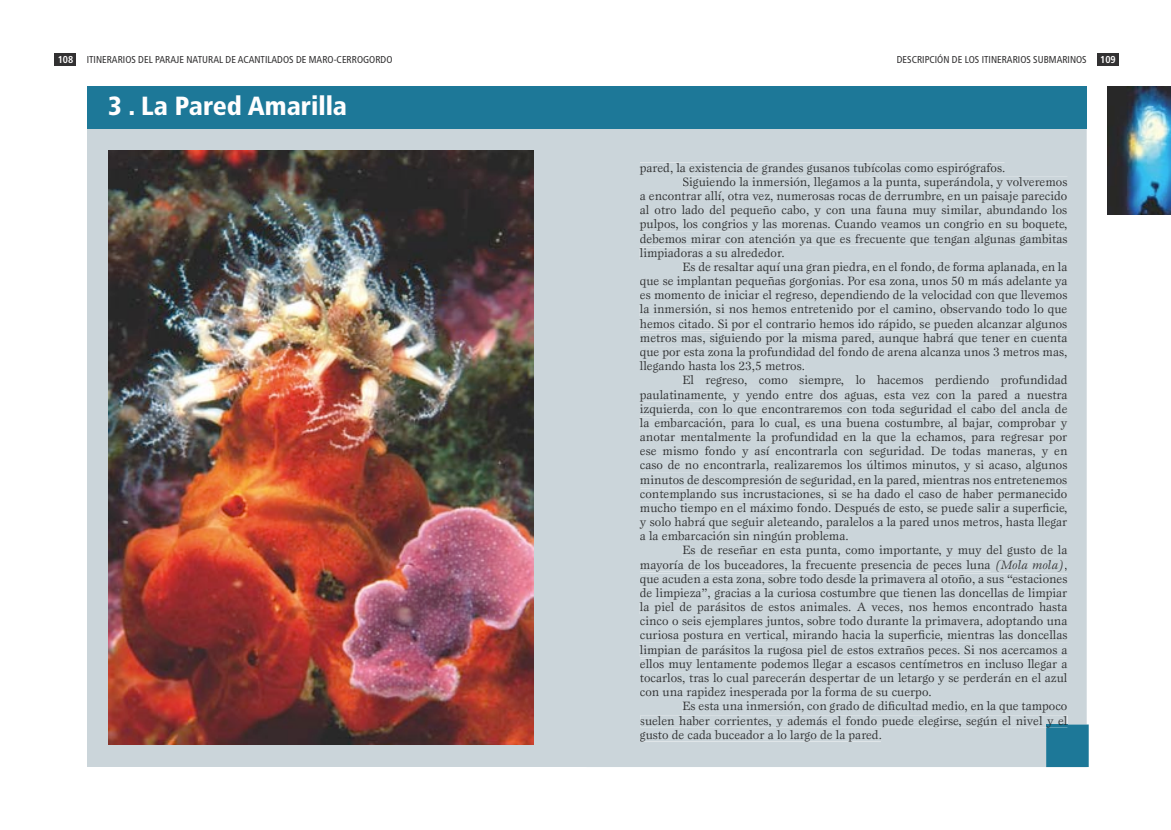
<style>
.page{position:relative;width:1171px;height:830px;background:#fff}
.page>*{position:absolute;margin:0;border:0;box-sizing:border-box;transform-origin:0 0}
.t1{font:900 condensed 26.25px "Frutiger";color:#fffefe}
.t2{font:12.5px "Esprit";color:#303132}
.t3{font:condensed 10px "Frutiger";color:#323132}
.t4{font:700 condensed 10px "Frutiger";color:#fffefe}
.s1{font-style:italic}
</style>
<div class="page">
<div style="left:55px;top:53px;width:21px;height:12px;background:#323132"></div>
<div style="left:87px;top:87px;width:499px;height:680px;background:#cbd5da"></div>
<div style="left:1097px;top:53px;width:21px;height:12px;background:#323132"></div>
<svg style="left:586px;top:129px;width:500px;height:638px;background:#ccd5da"></svg>
<img style="left:1107px;top:87px;width:63px;height:127px">
<div style="left:586px;top:87px;width:500px;height:42px;background:#1d7898"></div>
<img style="left:108px;top:150px;width:425px;height:595px">
<div style="left:87px;top:87px;width:499px;height:42px;background:#1d7898"></div>
<div style="left:639px;top:163px;width:365px;height:11px;background:#cbd5da"></div>
<div style="left:683px;top:177px;width:384px;height:12px;background:#cbd5da"></div>
<div style="left:640px;top:191px;width:427px;height:12px;background:#cbd5da"></div>
<div style="left:640px;top:205px;width:427px;height:12px;background:#cbd5da"></div>
<div style="left:639px;top:219px;width:428px;height:12px;background:#cbd5da"></div>
<div style="left:640px;top:233px;width:427px;height:12px;background:#cbd5da"></div>
<div style="left:639px;top:248px;width:144px;height:11px;background:#cbd5da"></div>
<div style="left:682px;top:262px;width:385px;height:12px;background:#cbd5da"></div>
<div style="left:640px;top:276px;width:427px;height:12px;background:#cbd5da"></div>
<div style="left:640px;top:290px;width:427px;height:12px;background:#cbd5da"></div>
<div style="left:639px;top:304px;width:428px;height:12px;background:#cbd5da"></div>
<div style="left:639px;top:319px;width:428px;height:11px;background:#cbd5da"></div>
<div style="left:640px;top:333px;width:427px;height:12px;background:#cbd5da"></div>
<div style="left:640px;top:347px;width:427px;height:12px;background:#cbd5da"></div>
<div style="left:639px;top:361px;width:165px;height:12px;background:#cbd5da"></div>
<div style="left:682px;top:375px;width:385px;height:12px;background:#cbd5da"></div>
<div style="left:639px;top:389px;width:428px;height:12px;background:#cbd5da"></div>
<div style="left:640px;top:404px;width:427px;height:11px;background:#cbd5da"></div>
<div style="left:639px;top:418px;width:428px;height:12px;background:#cbd5da"></div>
<div style="left:640px;top:432px;width:427px;height:12px;background:#cbd5da"></div>
<div style="left:640px;top:446px;width:427px;height:12px;background:#cbd5da"></div>
<div style="left:640px;top:460px;width:427px;height:12px;background:#cbd5da"></div>
<div style="left:640px;top:474px;width:427px;height:12px;background:#cbd5da"></div>
<div style="left:640px;top:489px;width:427px;height:11px;background:#cbd5da"></div>
<div style="left:640px;top:503px;width:427px;height:12px;background:#cbd5da"></div>
<div style="left:639px;top:517px;width:428px;height:12px;background:#cbd5da"></div>
<div style="left:640px;top:531px;width:207px;height:12px;background:#cbd5da"></div>
<div style="left:682px;top:545px;width:385px;height:12px;background:#cbd5da"></div>
<div style="left:640px;top:559px;width:350px;height:12px;background:#cbd5da"></div>
<div style="left:996px;top:559px;width:66px;height:13px;background:#cbd5da"></div>
<svg style="left:1064px;top:567px;width:3px;height:4px"></svg>
<div style="left:640px;top:574px;width:427px;height:11px;background:#cbd5da"></div>
<div style="left:640px;top:588px;width:427px;height:12px;background:#cbd5da"></div>
<div style="left:639px;top:602px;width:428px;height:12px;background:#cbd5da"></div>
<div style="left:640px;top:616px;width:427px;height:12px;background:#cbd5da"></div>
<div style="left:640px;top:630px;width:427px;height:12px;background:#cbd5da"></div>
<div style="left:639px;top:644px;width:428px;height:12px;background:#cbd5da"></div>
<div style="left:640px;top:659px;width:427px;height:12px;background:#cbd5da"></div>
<div style="left:640px;top:673px;width:427px;height:12px;background:#cbd5da"></div>
<div style="left:640px;top:687px;width:290px;height:12px;background:#cbd5da"></div>
<div style="left:682px;top:701px;width:385px;height:12px;background:#cbd5da"></div>
<svg style="left:640px;top:715px;width:448px;height:52px;background:#bdcdd5"></svg>
<hr style="left:1045px;top:724px;width:22px;height:3px;background:#1d7898">
<div style="left:640px;top:730px;width:240px;height:11px;background:#cbd5da"></div>
<p class="t4" style="left:58px;top:54px;width:17px">108</p>
<p class="t3" style="left:87px;top:54px;width:307px">ITINERARIOS DEL PARAJE NATURAL DE ACANTILADOS DE MARO-CERROGORDO</p>
<p class="t3" style="left:896px;top:54px;width:191px">DESCRIPCIÓN DE LOS ITINERARIOS SUBMARINOS</p>
<p class="t4" style="left:1099px;top:54px;width:17px">109</p>
<h1 class="t1" style="left:108px;top:90px;width:240px">3 . La Pared Amarilla</h1>
<p class="t2" style="left:639px;top:160px;width:367px">pared, la existencia de grandes gusanos tubícolas como espirógrafos.</p>
<p class="t2" style="left:682px;top:174px;width:386px">Siguiendo la inmersión, llegamos a la punta, superándola, y volveremos</p>
<p class="t2" style="left:639px;top:188px;width:429px">a encontrar allí, otra vez, numerosas rocas de derrumbre, en un paisaje parecido</p>
<p class="t2" style="left:639px;top:202px;width:429px">al otro lado del pequeño cabo, y con una fauna muy similar, abundando los</p>
<p class="t2" style="left:639px;top:217px;width:429px">pulpos, los congrios y las morenas. Cuando veamos un congrio en su boquete,</p>
<p class="t2" style="left:639px;top:231px;width:429px">debemos mirar con atención ya que es frecuente que tengan algunas gambitas</p>
<p class="t2" style="left:639px;top:245px;width:146px">limpiadoras a su alrededor.</p>
<p class="t2" style="left:682px;top:259px;width:386px">Es de resaltar aquí una gran piedra, en el fondo, de forma aplanada, en la</p>
<p class="t2" style="left:639px;top:273px;width:429px">que se implantan pequeñas gorgonias. Por esa zona, unos 50 m más adelante ya</p>
<p class="t2" style="left:639px;top:288px;width:429px">es momento de iniciar el regreso, dependiendo de la velocidad con que llevemos</p>
<p class="t2" style="left:639px;top:302px;width:429px">la inmersión, si nos hemos entretenido por el camino, observando todo lo que</p>
<p class="t2" style="left:639px;top:316px;width:429px">hemos citado. Si por el contrario hemos ido rápido, se pueden alcanzar algunos</p>
<p class="t2" style="left:639px;top:330px;width:429px">metros mas, siguiendo por la misma pared, aunque habrá que tener en cuenta</p>
<p class="t2" style="left:639px;top:344px;width:429px">que por esta zona la profundidad del fondo de arena alcanza unos 3 metros mas,</p>
<p class="t2" style="left:639px;top:358px;width:167px">llegando hasta los 23,5 metros.</p>
<p class="t2" style="left:682px;top:373px;width:386px">El regreso, como siempre, lo hacemos perdiendo profundidad</p>
<p class="t2" style="left:639px;top:387px;width:429px">paulatinamente, y yendo entre dos aguas, esta vez con la pared a nuestra</p>
<p class="t2" style="left:639px;top:401px;width:429px">izquierda, con lo que encontraremos con toda seguridad el cabo del ancla de</p>
<p class="t2" style="left:639px;top:415px;width:429px">la embarcación, para lo cual, es una buena costumbre, al bajar, comprobar y</p>
<p class="t2" style="left:639px;top:429px;width:429px">anotar mentalmente la profundidad en la que la echamos, para regresar por</p>
<p class="t2" style="left:639px;top:443px;width:429px">ese mismo fondo y así encontrarla con seguridad. De todas maneras, y en</p>
<p class="t2" style="left:639px;top:458px;width:429px">caso de no encontrarla, realizaremos los últimos minutos, y si acaso, algunos</p>
<p class="t2" style="left:639px;top:472px;width:429px">minutos de descompresión de seguridad, en la pared, mientras nos entretenemos</p>
<p class="t2" style="left:639px;top:486px;width:429px">contemplando sus incrustaciones, si se ha dado el caso de haber permanecido</p>
<p class="t2" style="left:639px;top:500px;width:429px">mucho tiempo en el máximo fondo. Después de esto, se puede salir a superficie,</p>
<p class="t2" style="left:639px;top:514px;width:429px">y solo habrá que seguir aleteando, paralelos a la pared unos metros, hasta llegar</p>
<p class="t2" style="left:639px;top:528px;width:210px">a la embarcación sin ningún problema.</p>
<p class="t2" style="left:682px;top:543px;width:386px">Es de reseñar en esta punta, como importante, y muy del gusto de la</p>
<p class="t2" style="left:639px;top:557px;width:429px">mayoría de los buceadores, la frecuente presencia de peces luna <span class="s1">(Mola mola)</span>,</p>
<p class="t2" style="left:639px;top:571px;width:429px">que acuden a esta zona, sobre todo desde la primavera al otoño, a sus “estaciones</p>
<p class="t2" style="left:639px;top:585px;width:429px">de limpieza”, gracias a la curiosa costumbre que tienen las doncellas de limpiar</p>
<p class="t2" style="left:639px;top:599px;width:429px">la piel de parásitos de estos animales. A veces, nos hemos encontrado hasta</p>
<p class="t2" style="left:639px;top:613px;width:429px">cinco o seis ejemplares juntos, sobre todo durante la primavera, adoptando una</p>
<p class="t2" style="left:639px;top:628px;width:429px">curiosa postura en vertical, mirando hacia la superficie, mientras las doncellas</p>
<p class="t2" style="left:639px;top:642px;width:429px">limpian de parásitos la rugosa piel de estos extraños peces. Si nos acercamos a</p>
<p class="t2" style="left:639px;top:656px;width:429px">ellos muy lentamente podemos llegar a escasos centímetros en incluso llegar a</p>
<p class="t2" style="left:639px;top:670px;width:429px">tocarlos, tras lo cual parecerán despertar de un letargo y se perderán en el azul</p>
<p class="t2" style="left:639px;top:684px;width:293px">con una rapidez inesperada por la forma de su cuerpo.</p>
<p class="t2" style="left:682px;top:699px;width:386px">Es esta una inmersión, con grado de dificultad medio, en la que tampoco</p>
<p class="t2" style="left:639px;top:713px;width:429px">suelen haber corrientes, y además el fondo puede elegirse, según el nivel y el</p>
<p class="t2" style="left:639px;top:727px;width:243px">gusto de cada buceador a lo largo de la pared.</p>
</div>
